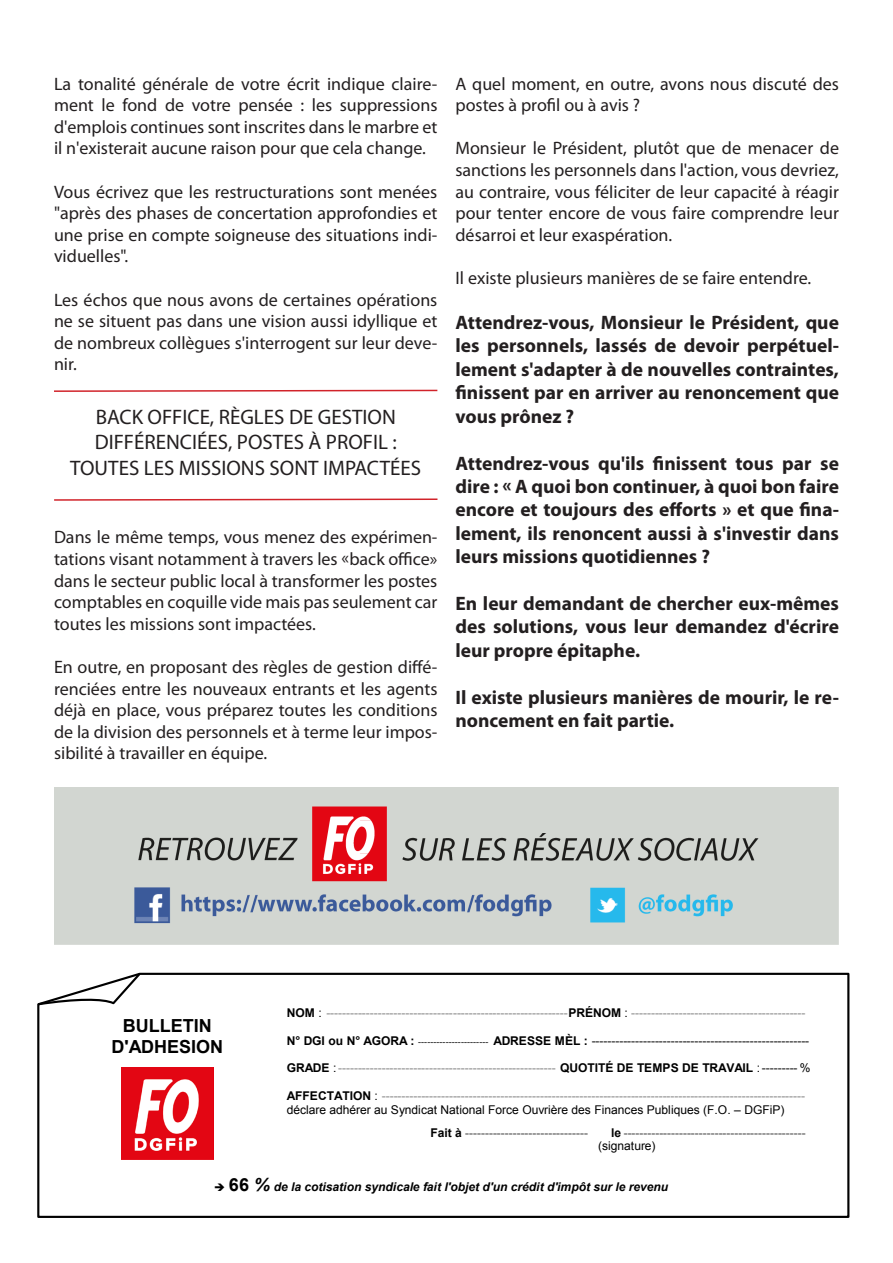
<style>
.page{position:relative;width:893px;height:1263px;background:#fff}
.page>*{position:absolute;margin:0;border:0;box-sizing:border-box;transform-origin:0 0}
.t1{font:21px "Myriad Pro";color:#231f20}
.t2{font:700 19.5px/23.4px "Myriad Pro";color:#231f20;text-align:justify}
.t3{font:18px/21.6px "Myriad Pro";color:#231f20;text-align:justify}
.t4{font:700 18px/20.7px "Arial";color:#000;text-align:center}
.t5{font:12px/14.1px "Arial";letter-spacing:-.005em;color:#808080}
.t6{font:12px "Arial";color:#000}
.t7{font:700 12px/13.8px "Arial";letter-spacing:.005em;color:#808080}
.t8{font:italic 700 12px "Arial";color:#000}
.s1{font-weight:700;color:#000}
.s2{color:#000}
.s3{font-weight:700}
.s4{font-size:9px}
.s5{font-weight:400;color:#000}
.s6{font-style:normal;font-size:18px}
.s7{font-size:18px}
</style>
<div class="page">
<svg style="left:37px;top:973px;width:813px;height:245px"></svg>
<svg style="left:37px;top:973px;width:106px;height:34px"></svg>
<img style="left:121px;top:1067px;width:92px;height:92px">
<img style="left:54px;top:787px;width:785px;height:158px">
<svg style="left:54px;top:389px;width:384px;height:3px"></svg>
<svg style="left:54px;top:498px;width:384px;height:3px"></svg>
<p class="t3" style="left:54px;top:73px;width:385px">La tonalité générale de votre écrit indique claire&shy;ment le fond de votre pensée : les suppressions d'emplois continues sont inscrites dans le marbre et il n'existerait aucune raison pour que cela change.</p>
<p class="t3" style="left:54px;top:181px;width:385px">Vous écrivez que les restructurations sont menées "après des phases de concertation approfondies et une prise en compte soigneuse des situations indi&shy;viduelles".</p>
<p class="t3" style="left:54px;top:289px;width:385px">Les échos que nous avons de certaines opérations ne se situent pas dans une vision aussi idyllique et de nombreux collègues s'interrogent sur leur deve&shy;nir.</p>
<p class="t1" style="left:96px;top:404px;width:302px">BACK OFFICE, RÈGLES DE GESTION</p>
<p class="t1" style="left:95px;top:429px;width:304px">DIFFÉRENCIÉES, POSTES À PROFIL :</p>
<p class="t1" style="left:70px;top:454px;width:352px">TOUTES LES MISSIONS SONT IMPACTÉES</p>
<p class="t3" style="left:54px;top:526px;width:385px">Dans le même temps, vous menez des expérimen&shy;tations visant notamment à travers les «back office» dans le secteur public local à transformer les postes comptables en coquille vide mais pas seulement car toutes les missions sont impactées.</p>
<p class="t3" style="left:54px;top:656px;width:385px">En outre, en proposant des règles de gestion diffé&shy;renciées entre les nouveaux entrants et les agents déjà en place, vous préparez toutes les conditions de la division des personnels et à terme leur impos&shy;sibilité à travailler en équipe.</p>
<p class="t3" style="left:455px;top:73px;width:385px">A quel moment, en outre, avons nous discuté des postes à profil ou à avis ?</p>
<p class="t3" style="left:455px;top:137px;width:385px">Monsieur le Président, plutôt que de menacer de sanctions les personnels dans l'action, vous devriez, au contraire, vous féliciter de leur capacité à réagir pour tenter encore de vous faire comprendre leur désarroi et leur exaspération.</p>
<p class="t3" style="left:455px;top:267px;width:357px">Il existe plusieurs manières de se faire entendre.</p>
<p class="t2" style="left:455px;top:310px;width:385px">Attendrez-vous, Monsieur le Président, que les personnels, lassés de devoir perpétuel&shy;lement s'adapter à de nouvelles contraintes, finissent par en arriver au renoncement que vous prônez ?</p>
<p class="t2" style="left:455px;top:451px;width:385px">Attendrez-vous qu'ils finissent tous par se dire : « A quoi bon continuer, à quoi bon faire encore et toujours des efforts » et que fina&shy;lement, ils renoncent aussi à s'investir dans leurs missions quotidiennes ?</p>
<p class="t2" style="left:455px;top:591px;width:385px">En leur demandant de chercher eux-mêmes des solutions, vous leur demandez d'écrire leur propre épitaphe.</p>
<p class="t2" style="left:455px;top:685px;width:385px">Il existe plusieurs manières de mourir, le re&shy;noncement en fait partie.</p>
<p class="t5" style="left:287px;top:1006px;width:520px"><span class="s1">NOM</span> <span class="s2">:</span> -------------------------------------------------------------<span class="s1">PRÉNOM</span> <span class="s2">:</span> --------------------------------------------</p>
<p class="t6" style="left:287px;top:1033px;width:524px"><span class="s3">N° DGI ou N° AGORA :</span> <span class="s4">-----------------------</span> <span class="s3">ADRESSE MÈL :</span> -------------------------------------------------------</p>
<p class="t5" style="left:287px;top:1061px;width:525px"><span class="s1">GRADE</span> <span class="s2">:</span> ------------------------------------------------------- <span class="s1">QUOTITÉ DE TEMPS DE TRAVAIL</span> <span class="s2">: --------- %</span></p>
<p class="t5" style="left:287px;top:1089px;width:520px"><span class="s1">AFFECTATION</span> <span class="s2">:</span> ----------------------------------------------------------------------------------------------------------- <span class="s2">déclare adhérer au Syndicat National Force Ouvrière des Finances Publiques (F.O. – DGFiP)</span></p>
<p class="t7" style="left:430px;top:1126px;width:159px"><span class="s2">Fait à</span> -------------------------------</p>
<p class="t7" style="left:598px;top:1126px;width:209px;text-indent:13px"><span class="s2">le</span> ---------------------------------------------- <span class="s5">(signature)</span></p>
<p class="t8" style="left:214px;top:1178px;width:456px">➔ <span class="s6">66</span> <span class="s7">%</span> de la cotisation syndicale fait l'objet d'un crédit d'impôt sur le revenu</p>
<p class="t4" style="left:111px;top:1016px;width:113px">BULLETIN<br>D'ADHESION</p>
</div>
